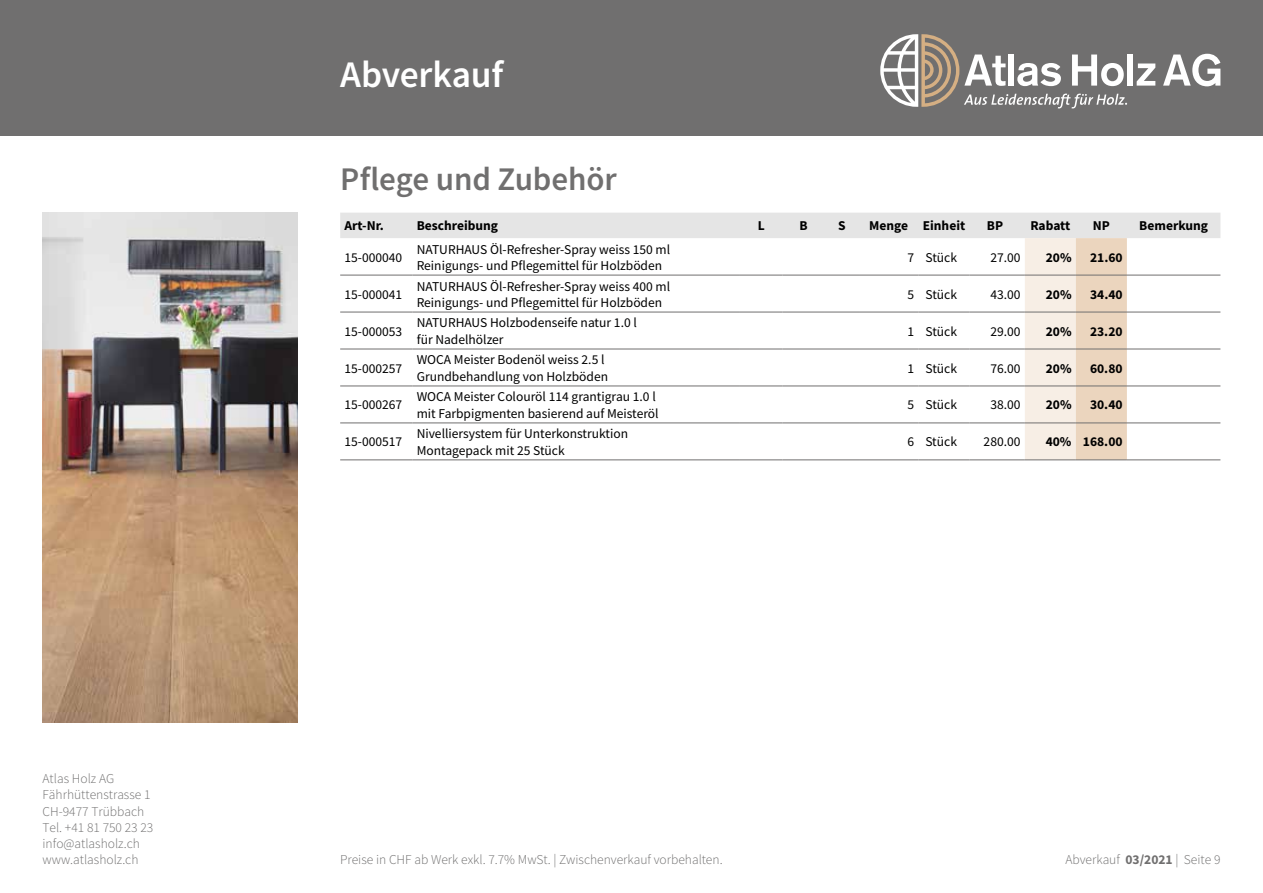
<style>
.page{position:relative;width:1263px;height:893px;background:#fff}
.page>*{position:absolute;margin:0;border:0;box-sizing:border-box;transform-origin:0 0}
.t1{font:600 37.5px "Source Sans Pro";letter-spacing:-.005em;color:#fff}
.t2{font:600 33px "Source Sans Pro";letter-spacing:-.005em;color:#706f6f}
.t3{font:13.5px/16.2px "Source Sans Pro";color:#000}
.t4{font:300 13.5px/16.2px "Source Sans Pro";color:#706f6f}
.t5{font:700 13.5px "Source Sans Pro";color:#000}
.s1{font-weight:700}
</style>
<div class="page">
<div style="left:0;top:0;width:1263px;height:136px;background:#706f6f"></div>
<div style="left:1127px;top:55px;width:6px;height:31px;background:#fff"></div>
<svg style="left:1137px;top:64px;width:18px;height:22px"></svg>
<svg style="left:1163px;top:54px;width:57px;height:32px"></svg>
<svg style="left:880px;top:34px;width:247px;height:74px"></svg>
<img style="left:43px;top:213px;width:255px;height:510px">
<svg style="left:340px;top:213px;width:880px;height:247px"></svg>
<hr style="left:340px;top:275px;width:72px;height:1px;background:#706f6f">
<hr style="left:412px;top:275px;width:328px;height:1px;background:#706f6f">
<hr style="left:740px;top:275px;width:42px;height:1px;background:#706f6f">
<hr style="left:782px;top:275px;width:43px;height:1px;background:#706f6f">
<hr style="left:825px;top:275px;width:34px;height:1px;background:#706f6f">
<hr style="left:859px;top:275px;width:59px;height:1px;background:#706f6f">
<hr style="left:918px;top:275px;width:51px;height:1px;background:#706f6f">
<hr style="left:340px;top:312px;width:72px;height:1px;background:#706f6f">
<hr style="left:412px;top:312px;width:328px;height:1px;background:#706f6f">
<hr style="left:740px;top:312px;width:42px;height:1px;background:#706f6f">
<hr style="left:782px;top:312px;width:43px;height:1px;background:#706f6f">
<hr style="left:825px;top:312px;width:34px;height:1px;background:#706f6f">
<hr style="left:859px;top:312px;width:59px;height:1px;background:#706f6f">
<hr style="left:918px;top:312px;width:51px;height:1px;background:#706f6f">
<hr style="left:340px;top:349px;width:72px;height:1px;background:#706f6f">
<hr style="left:412px;top:349px;width:328px;height:1px;background:#706f6f">
<hr style="left:740px;top:349px;width:42px;height:1px;background:#706f6f">
<hr style="left:782px;top:349px;width:43px;height:1px;background:#706f6f">
<hr style="left:825px;top:349px;width:34px;height:1px;background:#706f6f">
<hr style="left:859px;top:349px;width:59px;height:1px;background:#706f6f">
<hr style="left:918px;top:349px;width:51px;height:1px;background:#706f6f">
<hr style="left:340px;top:386px;width:72px;height:1px;background:#706f6f">
<hr style="left:412px;top:386px;width:328px;height:1px;background:#706f6f">
<hr style="left:740px;top:386px;width:42px;height:1px;background:#706f6f">
<hr style="left:782px;top:386px;width:43px;height:1px;background:#706f6f">
<hr style="left:825px;top:386px;width:34px;height:1px;background:#706f6f">
<hr style="left:859px;top:386px;width:59px;height:1px;background:#706f6f">
<hr style="left:918px;top:386px;width:51px;height:1px;background:#706f6f">
<hr style="left:340px;top:423px;width:72px;height:1px;background:#706f6f">
<hr style="left:412px;top:423px;width:328px;height:1px;background:#706f6f">
<hr style="left:740px;top:423px;width:42px;height:1px;background:#706f6f">
<hr style="left:782px;top:423px;width:43px;height:1px;background:#706f6f">
<hr style="left:825px;top:423px;width:34px;height:1px;background:#706f6f">
<hr style="left:859px;top:423px;width:59px;height:1px;background:#706f6f">
<hr style="left:918px;top:423px;width:51px;height:1px;background:#706f6f">
<hr style="left:340px;top:460px;width:72px;height:1px;background:#706f6f">
<hr style="left:412px;top:460px;width:328px;height:1px;background:#706f6f">
<hr style="left:740px;top:460px;width:42px;height:1px;background:#706f6f">
<hr style="left:782px;top:460px;width:43px;height:1px;background:#706f6f">
<hr style="left:825px;top:460px;width:34px;height:1px;background:#706f6f">
<hr style="left:859px;top:460px;width:59px;height:1px;background:#706f6f">
<hr style="left:918px;top:460px;width:51px;height:1px;background:#706f6f">
<hr style="left:969px;top:275px;width:56px;height:1px;background:#706f6f">
<hr style="left:969px;top:312px;width:56px;height:1px;background:#706f6f">
<hr style="left:969px;top:349px;width:56px;height:1px;background:#706f6f">
<hr style="left:969px;top:386px;width:56px;height:1px;background:#706f6f">
<hr style="left:969px;top:423px;width:56px;height:1px;background:#706f6f">
<hr style="left:969px;top:460px;width:56px;height:1px;background:#706f6f">
<hr style="left:1025px;top:275px;width:51px;height:1px;background:#706f6f">
<hr style="left:1025px;top:312px;width:51px;height:1px;background:#706f6f">
<hr style="left:1025px;top:349px;width:51px;height:1px;background:#706f6f">
<hr style="left:1025px;top:386px;width:51px;height:1px;background:#706f6f">
<hr style="left:1025px;top:423px;width:51px;height:1px;background:#706f6f">
<hr style="left:1025px;top:460px;width:51px;height:1px;background:#706f6f">
<hr style="left:1076px;top:275px;width:51px;height:1px;background:#706f6f">
<hr style="left:1076px;top:312px;width:51px;height:1px;background:#706f6f">
<hr style="left:1076px;top:349px;width:51px;height:1px;background:#706f6f">
<hr style="left:1076px;top:386px;width:51px;height:1px;background:#706f6f">
<hr style="left:1076px;top:423px;width:51px;height:1px;background:#706f6f">
<hr style="left:1076px;top:460px;width:51px;height:1px;background:#706f6f">
<hr style="left:1127px;top:275px;width:93px;height:1px;background:#706f6f">
<hr style="left:1127px;top:312px;width:93px;height:1px;background:#706f6f">
<hr style="left:1127px;top:349px;width:93px;height:1px;background:#706f6f">
<hr style="left:1127px;top:386px;width:93px;height:1px;background:#706f6f">
<hr style="left:1127px;top:423px;width:93px;height:1px;background:#706f6f">
<hr style="left:1127px;top:460px;width:93px;height:1px;background:#706f6f">
<p class="t4" style="left:43px;top:771px;width:112px">Atlas Holz AG<br>Fährhüttenstrasse 1<br>CH-9477 Trübbach<br>Tel. +41 81 750 23 23 info@atlasholz.ch www.atlasholz.ch</p>
<h1 class="t1" style="left:340px;top:50px;width:165px">Abverkauf</h1>
<h2 class="t2" style="left:340px;top:157px;width:278px">Pflege und Zubehör</h2>
<p class="t5" style="left:344px;top:217px;width:41px">Art-Nr.</p>
<p class="t5" style="left:417px;top:217px;width:83px">Beschreibung</p>
<p class="t5" style="left:758px;top:217px;width:8px">L</p>
<p class="t5" style="left:800px;top:217px;width:10px">B</p>
<p class="t5" style="left:838px;top:217px;width:9px">S</p>
<p class="t5" style="left:869px;top:217px;width:97px">Menge Einheit</p>
<p class="t5" style="left:987px;top:217px;width:18px">BP</p>
<p class="t5" style="left:1030px;top:217px;width:41px">Rabatt</p>
<p class="t5" style="left:1093px;top:217px;width:19px">NP</p>
<p class="t5" style="left:1139px;top:217px;width:70px">Bemerkung</p>
<p class="t3" style="left:344px;top:249px;width:59px">15-000040</p>
<p class="t3" style="left:417px;top:241px;width:255px">NATURHAUS Öl-Refresher-Spray weiss 150 ml<br>Reinigungs- und Pflegemittel für Holzböden</p>
<p class="t3" style="left:907px;top:249px;width:51px">7 Stück</p>
<p class="t3" style="left:990px;top:249px;width:32px">27.00</p>
<p class="t5" style="left:1046px;top:248px;width:27px">20%</p>
<p class="t5" style="left:1090px;top:248px;width:34px">21.60</p>
<p class="t3" style="left:344px;top:286px;width:59px">15-000041</p>
<p class="t3" style="left:417px;top:278px;width:255px">NATURHAUS Öl-Refresher-Spray weiss 400 ml<br>Reinigungs- und Pflegemittel für Holzböden</p>
<p class="t3" style="left:907px;top:286px;width:51px">5 Stück</p>
<p class="t3" style="left:990px;top:286px;width:32px">43.00</p>
<p class="t5" style="left:1046px;top:285px;width:27px">20%</p>
<p class="t5" style="left:1090px;top:285px;width:34px">34.40</p>
<p class="t3" style="left:344px;top:323px;width:59px">15-000053</p>
<p class="t3" style="left:417px;top:315px;width:222px">NATURHAUS Holzbodenseife natur 1.0 l für Nadelhölzer</p>
<p class="t3" style="left:907px;top:323px;width:51px">1 Stück</p>
<p class="t3" style="left:990px;top:323px;width:32px">29.00</p>
<p class="t5" style="left:1046px;top:322px;width:27px">20%</p>
<p class="t5" style="left:1090px;top:322px;width:34px">23.20</p>
<p class="t3" style="left:344px;top:360px;width:59px">15-000257</p>
<p class="t3" style="left:417px;top:352px;width:193px">WOCA Meister Bodenöl weiss 2.5 l<br>Grundbehandlung von Holzböden</p>
<p class="t3" style="left:907px;top:360px;width:51px">1 Stück</p>
<p class="t3" style="left:990px;top:360px;width:32px">76.00</p>
<p class="t5" style="left:1046px;top:359px;width:27px">20%</p>
<p class="t5" style="left:1090px;top:359px;width:34px">60.80</p>
<p class="t3" style="left:344px;top:397px;width:59px">15-000267</p>
<p class="t3" style="left:417px;top:389px;width:243px">WOCA Meister Colouröl 114 grantigrau 1.0 l mit Farbpigmenten basierend auf Meisteröl</p>
<p class="t3" style="left:907px;top:397px;width:51px">5 Stück</p>
<p class="t3" style="left:990px;top:397px;width:32px">38.00</p>
<p class="t5" style="left:1046px;top:396px;width:27px">20%</p>
<p class="t5" style="left:1090px;top:396px;width:34px">30.40</p>
<p class="t3" style="left:344px;top:434px;width:59px">15-000517</p>
<p class="t3" style="left:417px;top:426px;width:213px">Nivelliersystem für Unterkonstruktion<br>Montagepack mit 25 Stück</p>
<p class="t3" style="left:907px;top:434px;width:51px">6 Stück</p>
<p class="t3" style="left:983px;top:434px;width:38px">280.00</p>
<p class="t5" style="left:1046px;top:433px;width:78px">40% 168.00</p>
<p class="t4" style="left:340px;top:852px;width:384px">Preise in CHF ab Werk exkl. 7.7% MwSt. | Zwischenverkauf vorbehalten.</p>
<p class="t4" style="left:1065px;top:852px;width:157px">Abverkauf <span class="s1">03/2021</span> | Seite 9</p>
</div>
